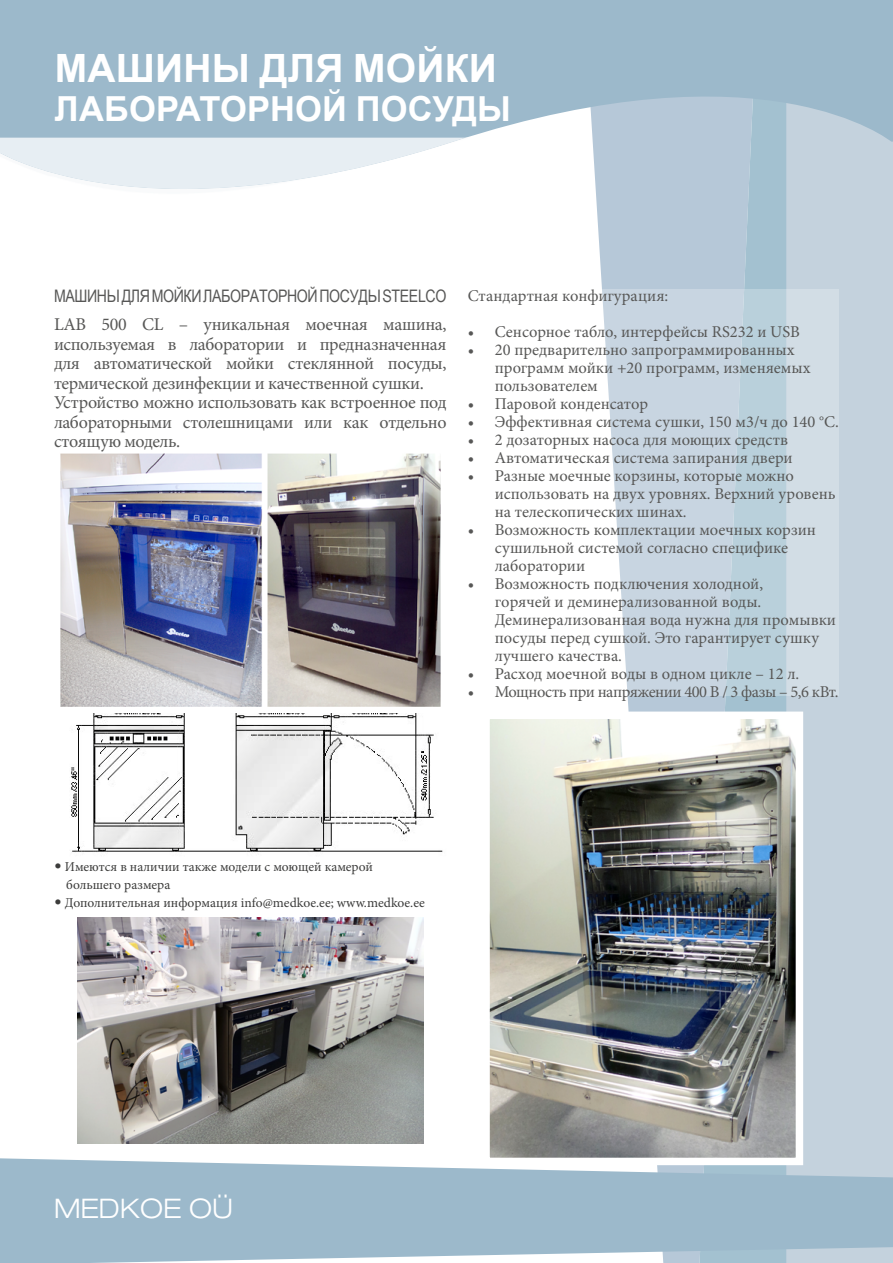
<style>
.page{position:relative;width:893px;height:1263px;background:#fff}
.page>*{position:absolute;margin:0;border:0;box-sizing:border-box;transform-origin:0 0}
.t1{font:700 39px "Arial";letter-spacing:.005em;color:#fff}
.t2{font:700 34.5px "Arial";letter-spacing:.005em;color:#fff}
.t3{font:300 expanded 27px "Helvetica Neue LT Std";color:#fff}
.t4{font:18px/19.5px "Minion Pro";letter-spacing:-.02em;color:#575756}
.t5{font:17.25px "Arial Narrow";letter-spacing:-.02em;color:#575756}
.t6{font:16.5px/18px "Minion Pro";color:#575756}
.t7{font:16.5px "Minion Pro";letter-spacing:-.03em;color:#575756}
.t8{font:13.5px/18px "Minion Pro";color:#3c3c3b}
.s1{font-family:"Adobe Garamond Pro"}
.s2{font-family:"Futura LT"}
</style>
<div class="page">
<svg style="left:599px;top:243px;width:99px;height:468px;background:#bcccdb"></svg>
<div style="left:786px;top:10px;width:107px;height:1253px;background:#c4d2dd"></div>
<svg style="left:698px;top:243px;width:88px;height:468px;background:#acc4d4"></svg>
<svg style="left:0;top:0;width:893px;height:243px;fill:#9cb9cb"></svg>
<img style="left:0;top:138px;width:521px;height:96px">
<svg style="left:0;top:138px;width:466px;height:51px"></svg>
<svg style="left:0;top:1158px;width:893px;height:105px;background:#a5bfcf"></svg>
<img style="left:71px;top:713px;width:372px;height:139px">
<img style="left:60px;top:453px;width:381px;height:254px">
<img style="left:491px;top:720px;width:303px;height:436px">
<div style="left:482px;top:711px;width:321px;height:454px;border:8px solid #fff"></div>
<img style="left:77px;top:918px;width:346px;height:225px">
<svg style="left:599px;top:289px;width:240px;height:406px;fill:#c8d5e1"></svg>
<h1 class="t1" style="left:55px;top:41px;width:443px">МАШИНЫ ДЛЯ МОЙКИ</h1>
<h2 class="t2" style="left:55px;top:85px;width:458px">ЛАБОРАТОРНОЙ ПОСУДЫ</h2>
<p class="t5" style="left:54px;top:283px;width:394px">МАШИНЫ ДЛЯ МОЙКИ ЛАБОРАТОРНОЙ ПОСУДЫ STEELCO</p>
<p class="t4" style="left:54px;top:315px;width:394px">LAB 500 CL – уникальная моечная машина, используемая в лаборатории и предназначенная для автоматической мойки стеклянной посуды, термической дезинфекции и качественной сушки.<br>Устройство можно использовать как встроенное под лабораторными столешницами или как отдельно стоящую модель.</p>
<p class="t6" style="left:468px;top:287px;width:202px">Стандартная конфигурация:</p>
<p class="t6" style="left:468px;top:323px;width:333px">• Сенсорное табло, интерфейсы RS232 и USB</p>
<p class="t6" style="left:495px;top:341px;width:317px;text-indent:-27px">• 20 предварительно запрограммированных программ мойки +20 программ, изменяемых пользователем</p>
<p class="t6" style="left:468px;top:395px;width:182px">• Паровой конденсатор</p>
<p class="t6" style="left:468px;top:413px;width:373px">• Эффективная система сушки, 150 м3/ч до 140 <span class="s1">°</span>C.</p>
<p class="t6" style="left:468px;top:431px;width:322px">• 2 дозаторных насоса для моющих средств</p>
<p class="t6" style="left:468px;top:449px;width:326px">• Автоматическая система запирания двери</p>
<p class="t6" style="left:495px;top:467px;width:342px;text-indent:-27px">• Разные моечные корзины, которые можно использовать на двух уровнях. Верхний уровень на телескопических шинах.</p>
<p class="t6" style="left:495px;top:521px;width:323px;text-indent:-27px">• Возможность комплектации моечных корзин сушильной системой согласно специфике лаборатории</p>
<p class="t6" style="left:495px;top:575px;width:343px;text-indent:-27px">• Возможность подключения холодной,<br>горячей и деминерализованной воды.<br>Деминерализованная вода нужна для промывки посуды перед сушкой. Это гарантирует сушку лучшего качества.</p>
<p class="t6" style="left:468px;top:665px;width:333px">• Расход моечной воды в одном цикле – 12 л.</p>
<p class="t7" style="left:468px;top:681px;width:372px">• Мощность при напряжении 400 В / 3 фазы – 5,6 кВт.</p>
<p class="t8" style="left:66px;top:858px;width:308px;text-indent:-12px"><span class="s2">•</span> Имеются в наличии также модели с моющей камерой большего размера</p>
<p class="t8" style="left:54px;top:894px;width:372px"><span class="s2">•</span> Дополнительная информация info@medkoe.ee; www.medkoe.ee</p>
<h3 class="t3" style="left:54px;top:1193px;width:181px">MEDKOE OÜ</h3>
</div>
